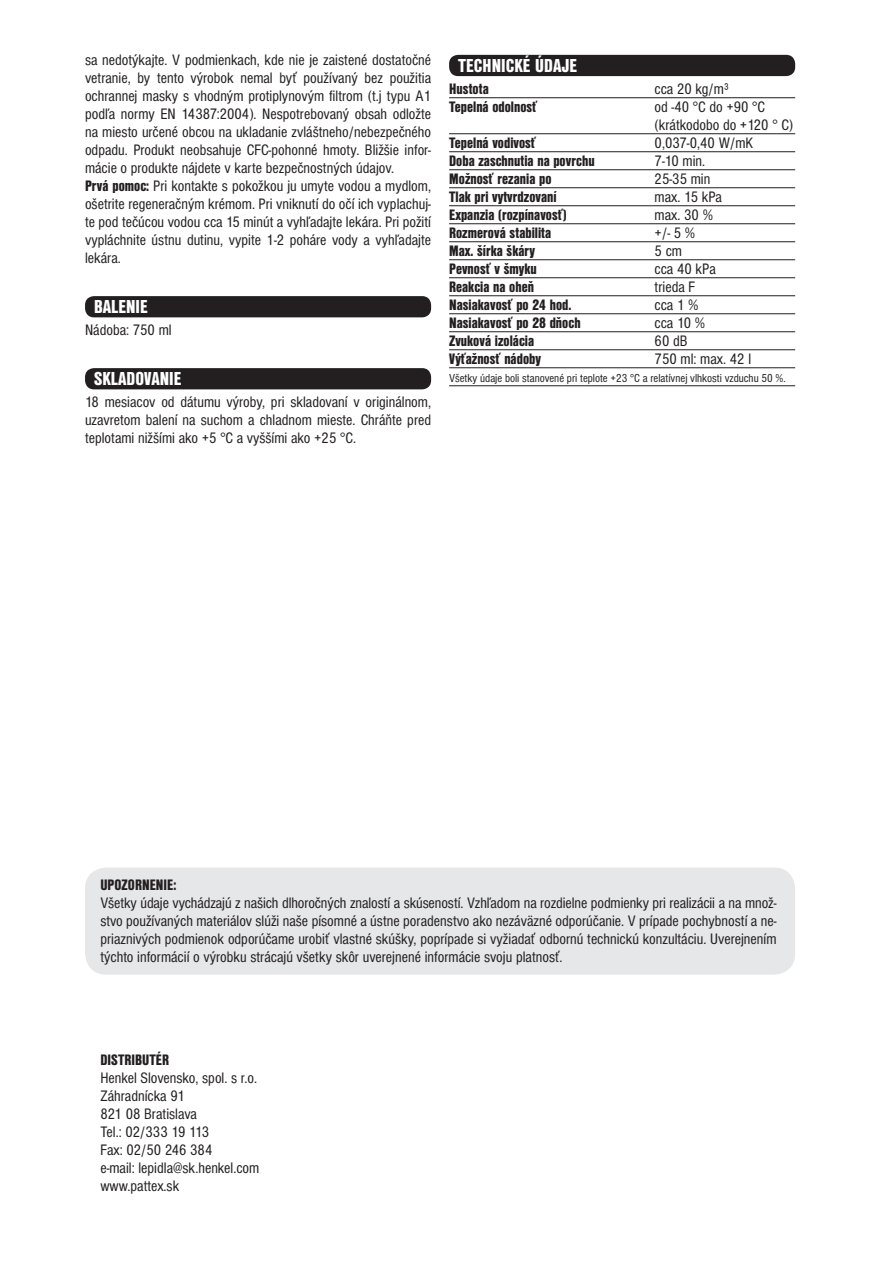
<style>
.page{position:relative;width:893px;height:1263px;background:#fff}
.page>*{position:absolute;margin:0;border:0;box-sizing:border-box;transform-origin:0 0}
.t1{font:19.5px "Nimbus Sans DOT Blac Cond";color:#fff}
.t2{font:condensed 15.75px/18px "Nimbus Sans DOT";color:#231f20;text-align:justify}
.t3{font:15.75px "Nimbus Sans DOT Blac Cond";color:#231f20}
.t4{font:condensed 15.75px "Nimbus Sans DOT";letter-spacing:-.03em;color:#231f20}
.t5{font:condensed 12px "Nimbus Sans DOT";color:#231f20}
.s1{font-family:"Nimbus Sans DOT Blac Cond";font-stretch:normal}
</style>
<div class="page">
<div style="left:85px;top:867px;width:710px;height:108px;background:#e6e7e9;border-radius:21px"></div>
<div style="left:85px;top:296px;width:346px;height:21px;background:#231f20;border-radius:9px"></div>
<div style="left:85px;top:368px;width:346px;height:21px;background:#231f20;border-radius:9px"></div>
<hr style="left:449px;top:97px;width:346px;height:1px;background:#231f20">
<hr style="left:449px;top:133px;width:346px;height:1px;background:#231f20">
<hr style="left:449px;top:151px;width:346px;height:1px;background:#231f20">
<hr style="left:449px;top:169px;width:346px;height:1px;background:#231f20">
<hr style="left:449px;top:187px;width:346px;height:1px;background:#231f20">
<hr style="left:449px;top:205px;width:346px;height:1px;background:#231f20">
<hr style="left:449px;top:223px;width:346px;height:1px;background:#231f20">
<hr style="left:449px;top:241px;width:346px;height:1px;background:#231f20">
<hr style="left:449px;top:259px;width:346px;height:1px;background:#231f20">
<hr style="left:449px;top:277px;width:346px;height:1px;background:#231f20">
<hr style="left:449px;top:295px;width:346px;height:1px;background:#231f20">
<hr style="left:449px;top:313px;width:346px;height:1px;background:#231f20">
<hr style="left:449px;top:331px;width:346px;height:1px;background:#231f20">
<hr style="left:449px;top:349px;width:346px;height:1px;background:#231f20">
<hr style="left:449px;top:367px;width:346px;height:1px;background:#231f20">
<hr style="left:449px;top:385px;width:346px;height:1px;background:#231f20">
<div style="left:449px;top:55px;width:346px;height:21px;background:#231f20;border-radius:9px"></div>
<p class="t2" style="left:85px;top:51px;width:348px">sa nedotýkajte. V podmienkach, kde nie je zaistené dostatočné vetranie, by tento výrobok nemal byť používaný bez použitia ochrannej masky s vhodným protiplynovým filtrom (t.j typu A1 podľa normy EN 14387:2004). Nespotrebovaný obsah odložte na miesto určené obcou na ukladanie zvláštneho/nebezpečného odpadu. Produkt neobsahuje CFC-pohonné hmoty. Bližšie infor&shy;mácie o produkte nájdete v karte bezpečnostných údajov.</p>
<p class="t2" style="left:85px;top:177px;width:348px"><span class="s1">Prvá pomoc:</span> Pri kontakte s pokožkou ju umyte vodou a mydlom, ošetrite regeneračným krémom. Pri vniknutí do očí ich vyplachuj&shy;te pod tečúcou vodou cca 15 minút a vyhľadajte lekára. Pri požití vypláchnite ústnu dutinu, vypite 1-2 poháre vody a vyhľadajte lekára.</p>
<p class="t1" style="left:94px;top:296px;width:55px">BALENIE</p>
<p class="t2" style="left:85px;top:321px;width:88px">Nádoba: 750 ml</p>
<p class="t1" style="left:94px;top:368px;width:89px">SKLADOVANIE</p>
<p class="t2" style="left:85px;top:393px;width:348px">18 mesiacov od dátumu výroby, pri skladovaní v originálnom, uzavretom balení na suchom a chladnom mieste. Chráňte pred teplotami nižšími ako +5 °C a vyššími ako +25 °C.</p>
<p class="t1" style="left:458px;top:54px;width:121px">TECHNICKÉ ÚDAJE</p>
<p class="t3" style="left:449px;top:80px;width:41px">Hustota</p>
<p class="t2" style="left:655px;top:80px;width:75px">cca 20 kg/m³</p>
<p class="t3" style="left:449px;top:98px;width:90px">Tepelná odolnosť</p>
<p class="t2" style="left:655px;top:98px;width:140px">od -40 °C do +90 °C (krátkodobo do +120 ° C)</p>
<p class="t3" style="left:449px;top:134px;width:89px">Tepelná vodivosť</p>
<p class="t2" style="left:655px;top:134px;width:100px">0,037-0,40 W/mK</p>
<p class="t3" style="left:449px;top:152px;width:147px">Doba zaschnutia na povrchu</p>
<p class="t2" style="left:655px;top:152px;width:52px">7-10 min.</p>
<p class="t3" style="left:449px;top:170px;width:104px">Možnosť rezania po</p>
<p class="t2" style="left:655px;top:170px;width:57px">25-35 min</p>
<p class="t3" style="left:449px;top:188px;width:109px">Tlak pri vytvrdzovaní</p>
<p class="t2" style="left:655px;top:188px;width:69px">max. 15 kPa</p>
<p class="t3" style="left:449px;top:206px;width:119px">Expanzia (rozpínavosť)</p>
<p class="t2" style="left:655px;top:206px;width:60px">max. 30 %</p>
<p class="t3" style="left:449px;top:224px;width:104px">Rozmerová stabilita</p>
<p class="t2" style="left:655px;top:224px;width:42px">+/- 5 %</p>
<p class="t3" style="left:449px;top:242px;width:87px">Max. šírka škáry</p>
<p class="t2" style="left:655px;top:242px;width:29px">5 cm</p>
<p class="t3" style="left:449px;top:260px;width:89px">Pevnosť v šmyku</p>
<p class="t2" style="left:655px;top:260px;width:63px">cca 40 kPa</p>
<p class="t3" style="left:449px;top:278px;width:86px">Reakcia na oheň</p>
<p class="t2" style="left:655px;top:278px;width:42px">trieda F</p>
<p class="t3" style="left:449px;top:296px;width:124px">Nasiakavosť po 24 hod.</p>
<p class="t2" style="left:655px;top:296px;width:45px">cca 1 %</p>
<p class="t3" style="left:449px;top:314px;width:133px">Nasiakavosť po 28 dňoch</p>
<p class="t2" style="left:655px;top:314px;width:52px">cca 10 %</p>
<p class="t3" style="left:449px;top:332px;width:87px">Zvuková izolácia</p>
<p class="t2" style="left:655px;top:332px;width:34px">60 dB</p>
<p class="t3" style="left:449px;top:350px;width:93px">Výťažnosť nádoby</p>
<p class="t2" style="left:655px;top:350px;width:98px">750 ml: max. 42 l</p>
<p class="t5" style="left:449px;top:372px;width:338px">Všetky údaje boli stanovené pri teplote +23 °C a relatívnej vlhkosti vzduchu 50 %.</p>
<p class="t3" style="left:100px;top:876px;width:78px">UPOZORNENIE:</p>
<p class="t2" style="left:100px;top:894px;width:678px">Všetky údaje vychádzajú z našich dlhoročných znalostí a skúseností. Vzhľadom na rozdielne podmienky pri realizácii a na množ&shy;stvo používaných materiálov slúži naše písomné a ústne poradenstvo ako nezáväzné odporúčanie. V prípade pochybností a ne&shy;priaznivých podmienok odporúčame urobiť vlastné skúšky, poprípade si vyžiadať odbornú technickú konzultáciu. Uverejnením týchto informácií o výrobku strácajú všetky skôr uverejnené informácie svoju platnosť.</p>
<p class="t3" style="left:100px;top:1051px;width:70px">DISTRIBUTÉR</p>
<p class="t2" style="left:100px;top:1069px;width:158px">Henkel Slovensko, spol. s r.o.</p>
<p class="t2" style="left:100px;top:1087px;width:86px">Záhradnícka 91</p>
<p class="t2" style="left:100px;top:1105px;width:98px">821 08 Bratislava</p>
<p class="t4" style="left:100px;top:1123px;width:110px">Tel.: 02/333 19 113</p>
<p class="t2" style="left:100px;top:1141px;width:114px">Fax: 02/50 246 384</p>
<p class="t2" style="left:100px;top:1159px;width:161px">e-mail: lepidla@sk.henkel.com</p>
<p class="t2" style="left:100px;top:1177px;width:80px">www.pattex.sk</p>
</div>
